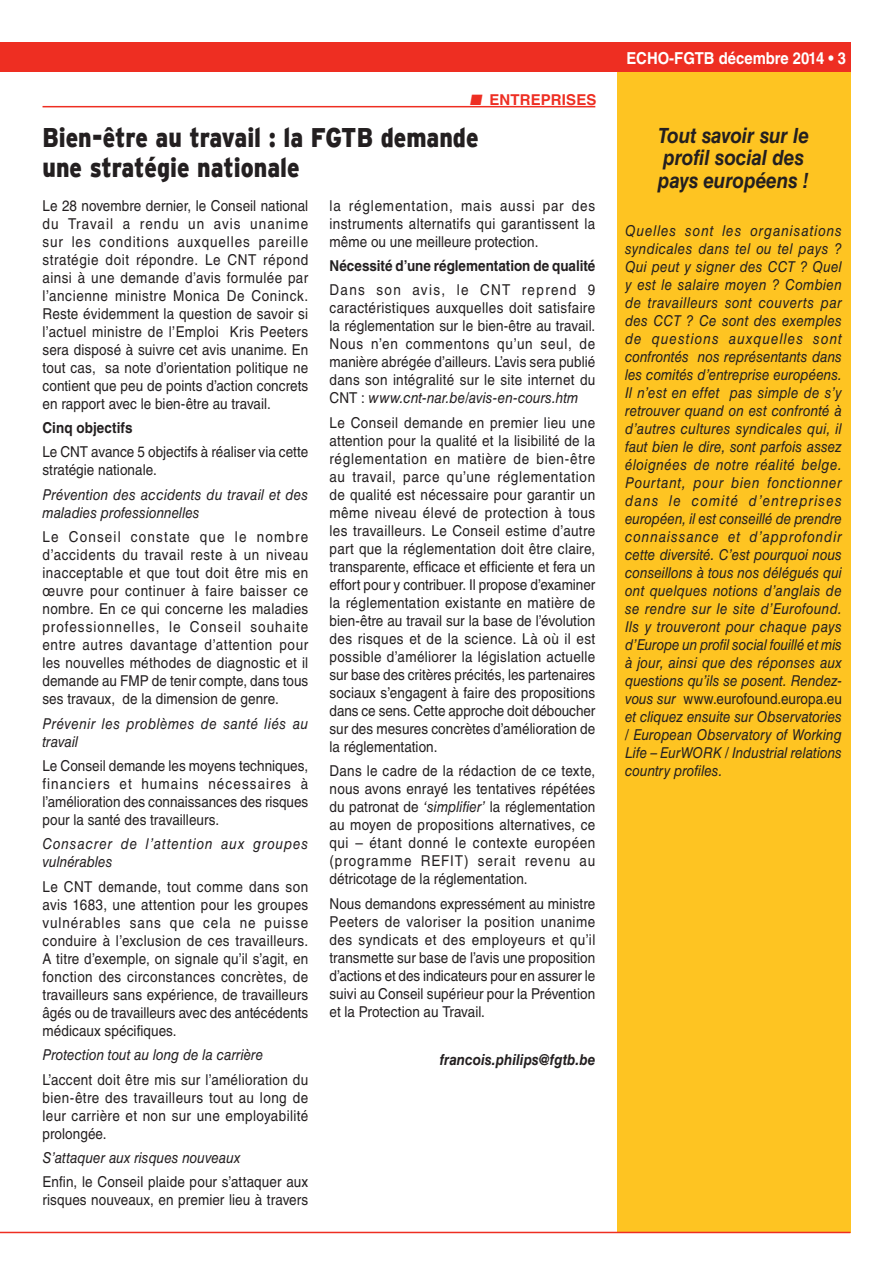
<style>
.page{position:relative;width:893px;height:1263px;background:#fff}
.page>*{position:absolute;margin:0;border:0;box-sizing:border-box;transform-origin:0 0}
.TITEL_18_20{font:900 27px "Interstate";color:#231f20;scale:.85 1}
.KADERTEKST_10_12{font:italic 700 21px/22.5px "Helvetica LT Std";letter-spacing:-.005em;color:#231f20;scale:.9 1}
.t1{font:700 16.5px "Helvetica LT Std";color:#fff;scale:.9 1}
.BODY_ECHO_10_12{font:15px/18px "Helvetica LT Std";letter-spacing:.005em;color:#231f20;text-align:justify;scale:.9 1}
.KADERTEKST_10_12-2{font:italic 15px/18px "Helvetica LT Std";color:#231f20;text-align:justify;scale:.9 1}
.BODY_ECHO_10_12-2{font:italic 15px/18px "Helvetica LT Std";letter-spacing:.005em;color:#231f20;scale:.9 1}
.BODY_ECHO_10_12-3{font:700 15px "Helvetica LT Std";color:#231f20;scale:.9 1}
.BODY_ECHO_10_12-4{font:italic 15px/18px "Helvetica LT Std";letter-spacing:.06em;color:#231f20;scale:.9 1}
.BODY_ECHO_10_12-5{font:italic 15px/18px "Helvetica LT Std";letter-spacing:.035em;color:#231f20;scale:.9 1}
.BODY_ECHO_10_12-6{font:italic 700 15px "Helvetica LT Std";color:#231f20;scale:.9 1}
.t2{font:700 15px "Helvetica LT Std";letter-spacing:.01em;color:#ee2e22}
.s1{font-style:italic}
.s2{font-style:normal}
</style>
<div class="page">
<div style="left:0;top:43px;width:850px;height:29px;background:#ee2e22"></div>
<div style="left:617px;top:72px;width:233px;height:1161px;background:#fec422"></div>
<hr style="left:0;top:1232px;width:850px;height:1px;background:#ee2e22">
<hr style="left:43px;top:106px;width:552px;height:1px;background:#ee2e22">
<p class="t2" style="left:470px;top:90px;width:128px">■ ENTREPRISES</p>
<p class="TITEL_18_20" style="left:43px;top:122px;width:514px">Bien-être au travail : la FGTB demande</p>
<p class="TITEL_18_20" style="left:43px;top:152px;width:304px">une stratégie nationale</p>
<p class="BODY_ECHO_10_12" style="left:43px;top:196px;width:297px">Le 28 novembre dernier, le Conseil national du Travail a rendu un avis unanime sur les conditions auxquelles pareille stratégie doit répondre. Le CNT répond ainsi à une demande d’avis formulée par l’ancienne ministre Monica De Coninck.<br>Reste évidemment la question de savoir si l’actuel ministre de l’Emploi Kris Peeters sera disposé à suivre cet avis unanime. En tout cas, sa note d’orientation politique ne contient que peu de points d’action concrets en rapport avec le bien-être au travail.</p>
<p class="BODY_ECHO_10_12-3" style="left:43px;top:419px;width:102px">Cinq objectifs</p>
<p class="BODY_ECHO_10_12" style="left:43px;top:443px;width:297px">Le CNT avance 5 objectifs à réaliser via cette stratégie nationale.</p>
<p class="BODY_ECHO_10_12-2" style="left:43px;top:485px;width:297px">Prévention des accidents du travail et des maladies professionnelles</p>
<p class="BODY_ECHO_10_12" style="left:43px;top:528px;width:297px">Le Conseil constate que le nombre d’accidents du travail reste à un niveau inacceptable et que tout doit être mis en œuvre pour continuer à faire baisser ce nombre. En ce qui concerne les maladies professionnelles, le Conseil souhaite entre autres davantage d’attention pour les nouvelles méthodes de diagnostic et il demande au FMP de tenir compte, dans tous ses travaux, de la dimension de genre.</p>
<p class="BODY_ECHO_10_12-5" style="left:43px;top:714px;width:297px">Prévenir les problèmes de santé liés au travail</p>
<p class="BODY_ECHO_10_12" style="left:43px;top:757px;width:297px">Le Conseil demande les moyens techniques, financiers et humains nécessaires à l’amélioration des connaissances des risques pour la santé des travailleurs.</p>
<p class="BODY_ECHO_10_12-4" style="left:43px;top:835px;width:297px">Consacrer de l’attention aux groupes vulnérables</p>
<p class="BODY_ECHO_10_12" style="left:43px;top:877px;width:297px">Le CNT demande, tout comme dans son avis 1683, une attention pour les groupes vulnérables sans que cela ne puisse conduire à l’exclusion de ces travailleurs.<br>A titre d’exemple, on signale qu’il s’agit, en fonction des circonstances concrètes, de travailleurs sans expérience, de travailleurs âgés ou de travailleurs avec des antécédents médicaux spécifiques.</p>
<p class="BODY_ECHO_10_12-2" style="left:43px;top:1046px;width:247px">Protection tout au long de la carrière</p>
<p class="BODY_ECHO_10_12" style="left:43px;top:1070px;width:297px">L’accent doit être mis sur l’amélioration du bien-être des travailleurs tout au long de leur carrière et non sur une employabilité prolongée.</p>
<p class="BODY_ECHO_10_12-2" style="left:43px;top:1148px;width:222px">S’attaquer aux risques nouveaux</p>
<p class="BODY_ECHO_10_12" style="left:43px;top:1173px;width:297px">Enfin, le Conseil plaide pour s’attaquer aux risques nouveaux, en premier lieu à travers</p>
<p class="BODY_ECHO_10_12" style="left:330px;top:196px;width:297px">la réglementation, mais aussi par des instruments alternatifs qui garantissent la même ou une meilleure protection.</p>
<p class="BODY_ECHO_10_12-3" style="left:330px;top:257px;width:297px">Nécessité d’une réglementation de qualité</p>
<p class="BODY_ECHO_10_12" style="left:330px;top:281px;width:297px">Dans son avis, le CNT reprend 9 caractéristiques auxquelles doit satisfaire la réglementation sur le bien-être au travail.<br>Nous n’en commentons qu’un seul, de manière abrégée d’ailleurs. L’avis sera publié dans son intégralité sur le site internet du CNT : <span class="s1">www.cnt-nar.be/avis-en-cours.htm</span></p>
<p class="BODY_ECHO_10_12" style="left:330px;top:413px;width:297px">Le Conseil demande en premier lieu une attention pour la qualité et la lisibilité de la réglementation en matière de bien-être au travail, parce qu’une réglementation de qualité est nécessaire pour garantir un même niveau élevé de protection à tous les travailleurs. Le Conseil estime d’autre part que la réglementation doit être claire, transparente, efficace et efficiente et fera un effort pour y contribuer. Il propose d’examiner la réglementation existante en matière de bien-être au travail sur la base de l’évolution des risques et de la science. Là où il est possible d’améliorer la législation actuelle sur base des critères précités, les partenaires sociaux s’engagent à faire des propositions dans ce sens. Cette approche doit déboucher sur des mesures concrètes d’amélioration de la réglementation.</p>
<p class="BODY_ECHO_10_12" style="left:330px;top:762px;width:297px">Dans le cadre de la rédaction de ce texte, nous avons enrayé les tentatives répétées du patronat de <span class="s1">‘simplifier’</span> la réglementation au moyen de propositions alternatives, ce qui – étant donné le contexte européen (programme REFIT) serait revenu au détricotage de la réglementation.</p>
<p class="BODY_ECHO_10_12" style="left:330px;top:894px;width:297px">Nous demandons expressément au ministre Peeters de valoriser la position unanime des syndicats et des employeurs et qu’il transmette sur base de l’avis une proposition d’actions et des indicateurs pour en assurer le suivi au Conseil supérieur pour la Prévention et la Protection au Travail.</p>
<p class="BODY_ECHO_10_12-6" style="left:440px;top:1051px;width:174px">francois.philips@fgtb.be</p>
<p class="t1" style="left:626px;top:48px;width:246px">ECHO-FGTB décembre 2014 • 3</p>
<p class="KADERTEKST_10_12" style="left:658px;top:124px;width:170px">Tout savoir sur le profil social des pays européens !</p>
<p class="KADERTEKST_10_12-2" style="left:625px;top:222px;width:243px">Quelles sont les organisations syndicales dans tel ou tel pays ?<br>Qui peut y signer des CCT ? Quel y est le salaire moyen ? Combien de travailleurs sont couverts par des CCT ? Ce sont des exemples de questions auxquelles sont confrontés nos représentants dans les comités d’entreprise européens.<br>Il n’est en effet pas simple de s’y retrouver quand on est confronté à d’autres cultures syndicales qui, il faut bien le dire, sont parfois assez éloignées de notre réalité belge.<br>Pourtant, pour bien fonctionner dans le comité d’entreprises européen, il est conseillé de prendre connaissance et d’approfondir cette diversité. C’est pourquoi nous conseillons à tous nos délégués qui ont quelques notions d’anglais de se rendre sur le site d’Eurofound.<br>Ils y trouveront pour chaque pays d’Europe un profil social fouillé et mis à jour, ainsi que des réponses aux questions qu’ils se posent. Rendez&shy;vous sur <span class="s2">www.eurofound.europa.eu </span>et cliquez ensuite sur Observatories / European Observatory of Working Life – EurWORK / Industrial relations country profiles.</p>
</div>
